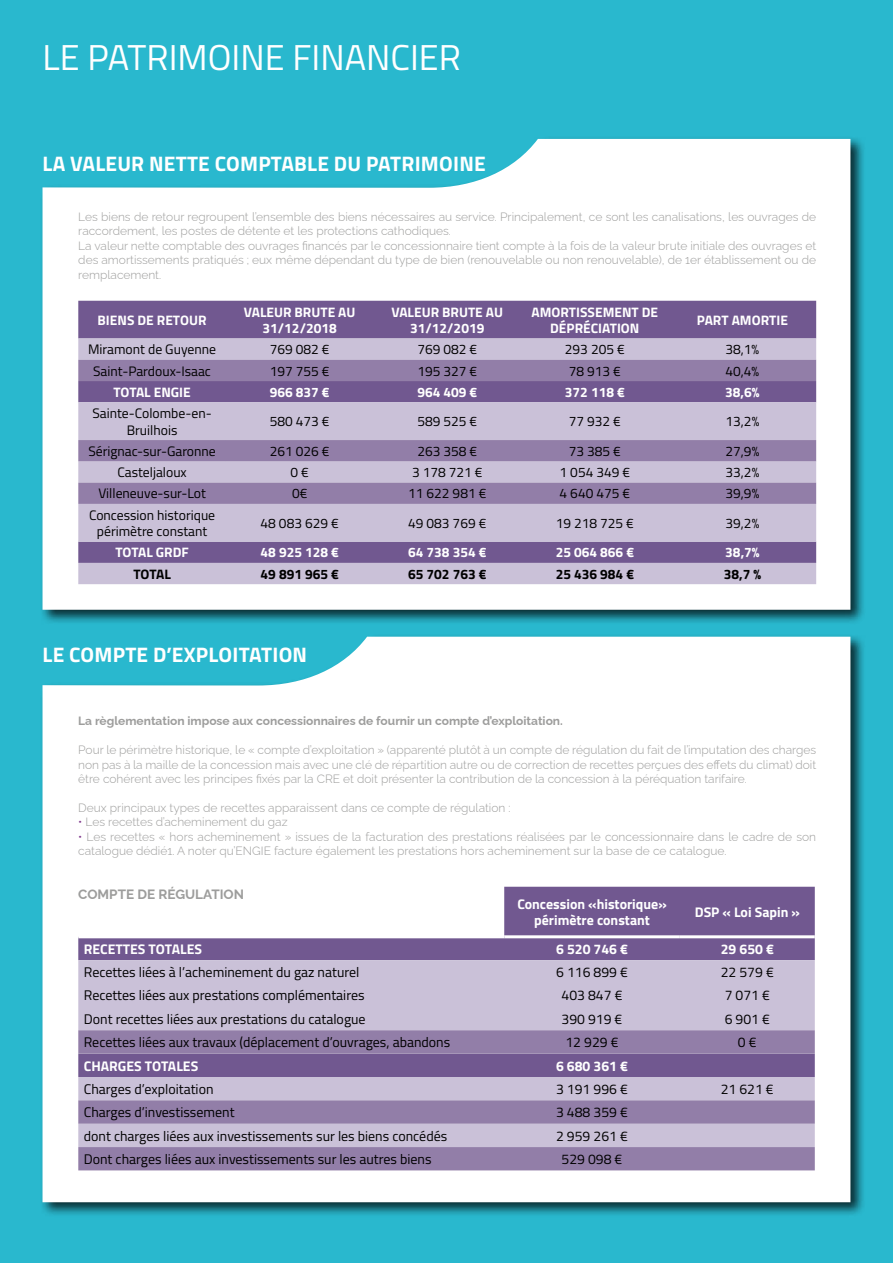
<style>
.page{position:relative;width:893px;height:1263px;background:#29b8ce}
.page>*{position:absolute;margin:0;border:0;box-sizing:border-box;transform-origin:0 0}
.t1{font:36px "Titillium";color:#fff}
.t2{font:700 21px "Titillium";letter-spacing:.01em;color:#fff}
.t3{font:13.95px "Titillium";color:#000}
.t4{font:700 13.95px/16.8px "Titillium";color:#fff;text-align:center}
.t5{font:13.65px/16.5px "Titillium";color:#000;text-align:center}
.t6{font:700 13.65px/16.5px "Titillium";color:#fff;text-align:center}
.t7{font:700 13.65px "Titillium";color:#000}
.t8{font:700 13.5px "Raleway";color:#9d9d9c}
.t9{font:300 12px/14.4px "Raleway";color:#9d9d9c}
.t10{font:700 12px "Raleway";color:#9d9d9c}
.s1{color:#80388d}
</style>
<div class="page">
<div style="left:40px;top:136px;width:826px;height:489px;background:#000;opacity:.75"></div>
<svg style="left:43px;top:139px;width:807px;height:471px;background:#e2f5f8"></svg>
<div style="left:40px;top:634px;width:826px;height:583px;background:#000;opacity:.75"></div>
<div style="left:43px;top:637px;width:807px;height:565px;background:#fff"></div>
<div style="left:78px;top:301px;width:738px;height:37px;background:#715890"></div>
<svg style="left:78px;top:338px;width:738px;height:246px;background:#b8acc9"></svg>
<svg style="left:78px;top:360px;width:738px;height:144px;background:#a494b8"></svg>
<svg style="left:78px;top:887px;width:737px;height:73px;background:#aa9bbc"></svg>
<div style="left:78px;top:960px;width:737px;height:70px;background:#cac1d8"></div>
<svg style="left:78px;top:1030px;width:737px;height:140px;background:#9f8eb4"></svg>
<hr style="left:78px;top:935px;width:426px;height:3px;background:#fff">
<hr style="left:504px;top:935px;width:176px;height:3px;background:#fff">
<hr style="left:680px;top:935px;width:135px;height:3px;background:#fff">
<h1 class="t1" style="left:43px;top:31px;width:420px">LE PATRIMOINE FINANCIER</h1>
<h2 class="t2" style="left:43px;top:147px;width:445px">LA VALEUR NETTE COMPTABLE DU PATRIMOINE</h2>
<p class="t9" style="left:78px;top:208px;width:739px">Les biens de retour regroupent l’ensemble des biens nécessaires au service. Principalement, ce sont les canalisations, les ouvrages de raccordement, les postes de détente et les protections cathodiques.<br>La valeur nette comptable des ouvrages financés par le concessionnaire tient compte à la fois de la valeur brute initiale des ouvrages et des amortissements pratiqués ; eux même dépendant du type de bien (renouvelable ou non renouvelable), de 1er établissement ou de remplacement.</p>
<p class="t6" style="left:98px;top:311px;width:110px">BIENS DE RETOUR</p>
<p class="t6" style="left:244px;top:303px;width:113px">VALEUR BRUTE AU<br>31/12/2018</p>
<p class="t6" style="left:391px;top:303px;width:113px">VALEUR BRUTE AU<br>31/12/2019</p>
<p class="t6" style="left:531px;top:303px;width:128px">AMORTISSEMENT DE<br>DÉPRÉCIATION</p>
<p class="t6" style="left:697px;top:311px;width:93px">PART AMORTIE</p>
<p class="t5" style="left:88px;top:341px;width:130px">Miramont de Guyenne</p>
<p class="t5" style="left:270px;top:341px;width:61px">769 082 €</p>
<p class="t5" style="left:417px;top:341px;width:61px">769 082 €</p>
<p class="t5" style="left:565px;top:341px;width:61px">293 205 €</p>
<p class="t5" style="left:725px;top:341px;width:35px">38,1%</p>
<p class="t5" style="left:93px;top:362px;width:119px">Saint-Pardoux-Isaac</p>
<p class="t5" style="left:270px;top:362px;width:61px">197 755 €</p>
<p class="t5" style="left:417px;top:362px;width:61px">195 327 €</p>
<p class="t5" style="left:569px;top:362px;width:54px">78 913 €</p>
<p class="t5" style="left:725px;top:362px;width:35px">40,4%</p>
<p class="t6" style="left:113px;top:383px;width:79px">TOTAL ENGIE</p>
<p class="t6" style="left:270px;top:383px;width:61px">966 837 €</p>
<p class="t6" style="left:417px;top:383px;width:61px">964 409 €</p>
<p class="t6" style="left:565px;top:383px;width:61px">372 118 €</p>
<p class="t6" style="left:725px;top:383px;width:36px">38,6%</p>
<p class="t5" style="left:92px;top:404px;width:121px">Sainte-Colombe-en-<br>Bruilhois</p>
<p class="t5" style="left:270px;top:413px;width:61px">580 473 €</p>
<p class="t5" style="left:417px;top:413px;width:61px">589 525 €</p>
<p class="t5" style="left:569px;top:413px;width:54px">77 932 €</p>
<p class="t5" style="left:725px;top:413px;width:35px">13,2%</p>
<p class="t5" style="left:88px;top:442px;width:129px">Sérignac-sur-Garonne</p>
<p class="t5" style="left:270px;top:442px;width:61px">261 026 €</p>
<p class="t5" style="left:417px;top:442px;width:61px">263 358 €</p>
<p class="t5" style="left:569px;top:442px;width:54px">73 385 €</p>
<p class="t5" style="left:725px;top:442px;width:35px">27,9%</p>
<p class="t5" style="left:117px;top:463px;width:71px">Casteljaloux</p>
<p class="t5" style="left:290px;top:463px;width:20px">0 €</p>
<p class="t5" style="left:412px;top:463px;width:72px">3 178 721 €</p>
<p class="t5" style="left:560px;top:463px;width:72px">1 054 349 €</p>
<p class="t5" style="left:725px;top:463px;width:35px">33,2%</p>
<p class="t5" style="left:98px;top:485px;width:109px">Villeneuve-sur-Lot</p>
<p class="t5" style="left:292px;top:485px;width:17px">0€</p>
<p class="t5" style="left:408px;top:485px;width:80px">11 622 981 €</p>
<p class="t5" style="left:560px;top:485px;width:72px">4 640 475 €</p>
<p class="t5" style="left:725px;top:485px;width:35px">39,9%</p>
<p class="t5" style="left:89px;top:506px;width:128px">Concession historique périmètre constant</p>
<p class="t5" style="left:261px;top:514px;width:80px">48 083 629 €</p>
<p class="t5" style="left:408px;top:514px;width:80px">49 083 769 €</p>
<p class="t5" style="left:556px;top:514px;width:80px">19 218 725 €</p>
<p class="t5" style="left:725px;top:514px;width:35px">39,2%</p>
<p class="t6" style="left:115px;top:544px;width:75px">TOTAL GRDF</p>
<p class="t6" style="left:261px;top:544px;width:80px">48 925 128 €</p>
<p class="t6" style="left:408px;top:544px;width:80px">64 738 354 €</p>
<p class="t6" style="left:556px;top:544px;width:80px">25 064 866 €</p>
<p class="t6" style="left:725px;top:544px;width:36px">38,7%</p>
<p class="t7" style="left:133px;top:563px;width:39px">TOTAL</p>
<p class="t7" style="left:261px;top:563px;width:80px">49 891 965 €</p>
<p class="t7" style="left:408px;top:563px;width:80px">65 702 763 €</p>
<p class="t7" style="left:556px;top:563px;width:80px">25 436 984 €</p>
<p class="t7" style="left:724px;top:563px;width:39px">38,7 %</p>
<h2 class="t2" style="left:43px;top:639px;width:266px">LE COMPTE D’EXPLOITATION</h2>
<p class="t10" style="left:78px;top:711px;width:486px">La règlementation impose aux concessionnaires de fournir un compte d’exploitation.</p>
<p class="t9" style="left:78px;top:741px;width:739px;text-align:justify">Pour le périmètre historique, le « compte d’exploitation » (apparenté plutôt à un compte de régulation du fait de l’imputation des charges non pas à la maille de la concession mais avec une clé de répartition autre ou de correction de recettes perçues des effets du climat) doit être cohérent avec les principes fixés par la CRE et doit présenter la contribution de la concession à la péréquation tarifaire.</p>
<p class="t9" style="left:78px;top:799px;width:434px">Deux principaux types de recettes apparaissent dans ce compte de régulation :</p>
<p class="t9" style="left:78px;top:813px;width:211px"><span class="s1">•</span> Les recettes d’acheminement du gaz</p>
<p class="t9" style="left:78px;top:828px;width:739px"><span class="s1">•</span> Les recettes « hors acheminement » issues de la facturation des prestations réalisées par le concessionnaire dans le cadre de son catalogue dédié1. A noter qu’ENGIE facture également les prestations hors acheminement sur la base de ce catalogue.</p>
<p class="t8" style="left:78px;top:884px;width:167px">COMPTE DE RÉGULATION</p>
<p class="t4" style="left:517px;top:895px;width:151px">Concession «historique» périmètre constant</p>
<p class="t4" style="left:695px;top:903px;width:107px">DSP « Loi Sapin »</p>
<p class="t4" style="left:84px;top:940px;width:120px">RECETTES TOTALES</p>
<p class="t4" style="left:556px;top:940px;width:73px">6 520 746 €</p>
<p class="t4" style="left:721px;top:940px;width:55px">29 650 €</p>
<p class="t3" style="left:84px;top:962px;width:277px">Recettes liées à l’acheminement du gaz naturel</p>
<p class="t3" style="left:556px;top:962px;width:73px">6 116 899 €</p>
<p class="t3" style="left:721px;top:962px;width:55px">22 579 €</p>
<p class="t3" style="left:84px;top:985px;width:282px">Recettes liées aux prestations complémentaires</p>
<p class="t3" style="left:562px;top:985px;width:62px">403 847 €</p>
<p class="t3" style="left:725px;top:985px;width:47px">7 071 €</p>
<p class="t3" style="left:84px;top:1009px;width:283px">Dont recettes liées aux prestations du catalogue</p>
<p class="t3" style="left:562px;top:1009px;width:62px">390 919 €</p>
<p class="t3" style="left:725px;top:1009px;width:47px">6 901 €</p>
<p class="t3" style="left:84px;top:1032px;width:368px">Recettes liées aux travaux (déplacement d’ouvrages, abandons</p>
<p class="t3" style="left:565px;top:1032px;width:55px">12 929 €</p>
<p class="t3" style="left:738px;top:1032px;width:20px">0 €</p>
<p class="t4" style="left:84px;top:1056px;width:116px">CHARGES TOTALES</p>
<p class="t4" style="left:556px;top:1056px;width:73px">6 680 361 €</p>
<p class="t3" style="left:84px;top:1079px;width:131px">Charges d’exploitation</p>
<p class="t3" style="left:556px;top:1079px;width:73px">3 191 996 €</p>
<p class="t3" style="left:721px;top:1079px;width:55px">21 621 €</p>
<p class="t3" style="left:84px;top:1102px;width:152px">Charges d’investissement</p>
<p class="t3" style="left:556px;top:1102px;width:73px">3 488 359 €</p>
<p class="t3" style="left:84px;top:1125px;width:365px">dont charges liées aux investissements sur les biens concédés</p>
<p class="t3" style="left:556px;top:1125px;width:73px">2 959 261 €</p>
<p class="t3" style="left:84px;top:1149px;width:349px">Dont charges liées aux investissements sur les autres biens</p>
<p class="t3" style="left:561px;top:1149px;width:62px">529 098 €</p>
</div>
